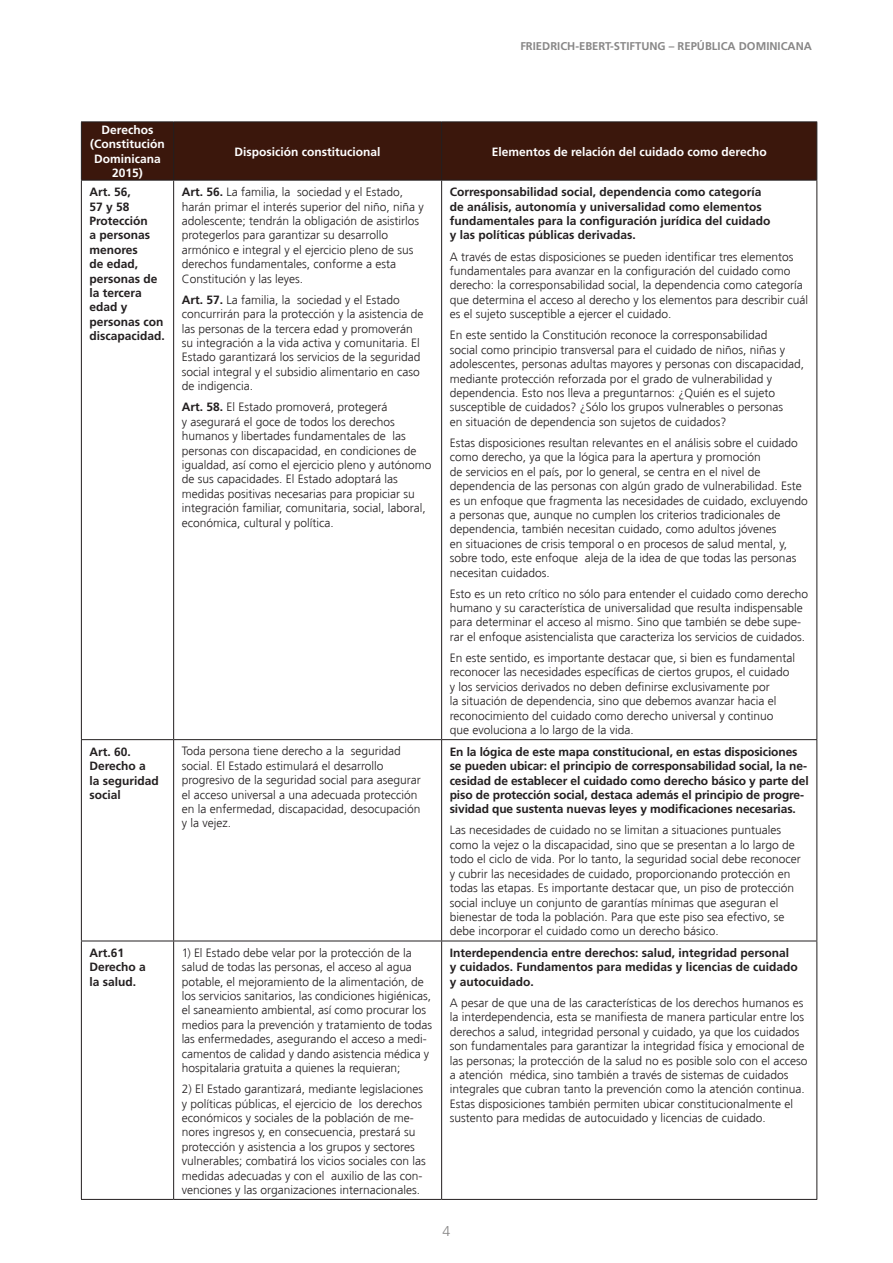
<style>
.page{position:relative;width:893px;height:1263px;background:#fff}
.page>*{position:absolute;margin:0;border:0;box-sizing:border-box;transform-origin:0 0}
.t1{font:300 14.1px "Frutiger";color:#888787}
.t2{font:300 12px/14.4px "Frutiger";color:#231f20}
.t3{font:700 12px/14.4px "Frutiger";color:#231f20}
.t4{font:700 12px/14.4px "Frutiger";color:#fff;text-align:center}
.t5{font:700 11.25px "Frutiger";color:#888787}
.s1{font-weight:700}
</style>
<div class="page">
<div style="left:82px;top:123px;width:734px;height:57px;background:#3b170c"></div>
<hr style="left:81px;top:122px;width:93px;height:1px;background:#231f20">
<hr style="left:81px;top:122px;width:1px;height:58px;background:#231f20">
<hr style="left:174px;top:122px;width:268px;height:1px;background:#231f20">
<hr style="left:173px;top:122px;width:1px;height:58px;background:#231f20">
<hr style="left:442px;top:122px;width:375px;height:1px;background:#231f20">
<hr style="left:441px;top:122px;width:1px;height:58px;background:#231f20">
<hr style="left:816px;top:122px;width:1px;height:58px;background:#231f20">
<hr style="left:81px;top:180px;width:93px;height:1px;background:#231f20">
<hr style="left:81px;top:180px;width:1px;height:559px;background:#231f20">
<hr style="left:174px;top:180px;width:268px;height:1px;background:#231f20">
<hr style="left:173px;top:180px;width:1px;height:559px;background:#231f20">
<hr style="left:442px;top:180px;width:375px;height:1px;background:#231f20">
<hr style="left:441px;top:180px;width:1px;height:559px;background:#231f20">
<hr style="left:816px;top:180px;width:1px;height:559px;background:#231f20">
<hr style="left:81px;top:739px;width:93px;height:1px;background:#231f20">
<hr style="left:81px;top:740px;width:1px;height:201px;background:#231f20">
<hr style="left:174px;top:739px;width:268px;height:1px;background:#231f20">
<hr style="left:173px;top:740px;width:1px;height:201px;background:#231f20">
<hr style="left:442px;top:739px;width:375px;height:1px;background:#231f20">
<hr style="left:441px;top:740px;width:1px;height:201px;background:#231f20">
<hr style="left:816px;top:740px;width:1px;height:201px;background:#231f20">
<hr style="left:81px;top:941px;width:93px;height:1px;background:#231f20">
<hr style="left:81px;top:941px;width:1px;height:258px;background:#231f20">
<hr style="left:174px;top:941px;width:268px;height:1px;background:#231f20">
<hr style="left:173px;top:941px;width:1px;height:258px;background:#231f20">
<hr style="left:442px;top:941px;width:375px;height:1px;background:#231f20">
<hr style="left:441px;top:941px;width:1px;height:258px;background:#231f20">
<hr style="left:816px;top:941px;width:1px;height:258px;background:#231f20">
<hr style="left:81px;top:1199px;width:93px;height:1px;background:#231f20">
<hr style="left:174px;top:1199px;width:268px;height:1px;background:#231f20">
<hr style="left:442px;top:1199px;width:375px;height:1px;background:#231f20">
<p class="t4" style="left:90px;top:123px;width:76px">Derechos (Constitución<br>Dominicana<br>2015)</p>
<p class="t5" style="left:520px;top:40px;width:293px">FRIEDRICH-EBERT-STIFTUNG – REPÚBLICA DOMINICANA</p>
<p class="t4" style="left:235px;top:144px;width:147px">Disposición constitucional</p>
<p class="t4" style="left:492px;top:144px;width:276px">Elementos de relación del cuidado como derecho</p>
<p class="t3" style="left:89px;top:185px;width:77px">Art. 56,<br>57 y 58<br>Protección<br>a personas menores<br>de edad, personas de la tercera edad y personas con discapacidad.</p>
<p class="t2" style="left:182px;top:185px;width:244px"><span class="s1">Art. 56.</span> La familia, la sociedad y el Estado, harán primar el interés superior del niño, niña y adolescente; tendrán la obligación de asistirlos protegerlos para garantizar su desarrollo armónico e integral y el ejercicio pleno de sus derechos fundamentales, conforme a esta Constitución y las leyes.</p>
<p class="t2" style="left:182px;top:293px;width:243px"><span class="s1">Art. 57.</span> La familia, la sociedad y el Estado concurrirán para la protección y la asistencia de las personas de la tercera edad y promoverán su integración a la vida activa y comunitaria. El Estado garantizará los servicios de la seguridad social integral y el subsidio alimentario en caso de indigencia.</p>
<p class="t2" style="left:182px;top:400px;width:251px"><span class="s1">Art. 58.</span> El Estado promoverá, protegerá<br>y asegurará el goce de todos los derechos humanos y libertades fundamentales de las personas con discapacidad, en condiciones de igualdad, así como el ejercicio pleno y autónomo de sus capacidades. El Estado adoptará las medidas positivas necesarias para propiciar su integración familiar, comunitaria, social, laboral, económica, cultural y política.</p>
<p class="t3" style="left:450px;top:185px;width:322px">Corresponsabilidad social, dependencia como categoría de análisis, autonomía y universalidad como elementos fundamentales para la configuración jurídica del cuidado y las políticas públicas derivadas.</p>
<p class="t2" style="left:450px;top:249px;width:360px">A través de estas disposiciones se pueden identificar tres elementos fundamentales para avanzar en la configuración del cuidado como derecho: la corresponsabilidad social, la dependencia como categoría que determina el acceso al derecho y los elementos para describir cuál es el sujeto susceptible a ejercer el cuidado.</p>
<p class="t2" style="left:450px;top:328px;width:356px">En este sentido la Constitución reconoce la corresponsabilidad<br>social como principio transversal para el cuidado de niños, niñas y adolescentes, personas adultas mayores y personas con discapacidad, mediante protección reforzada por el grado de vulnerabilidad y dependencia. Esto nos lleva a preguntarnos: ¿Quién es el sujeto susceptible de cuidados? ¿Sólo los grupos vulnerables o personas<br>en situación de dependencia son sujetos de cuidados?</p>
<p class="t2" style="left:450px;top:436px;width:360px">Estas disposiciones resultan relevantes en el análisis sobre el cuidado como derecho, ya que la lógica para la apertura y promoción<br>de servicios en el país, por lo general, se centra en el nivel de dependencia de las personas con algún grado de vulnerabilidad. Este es un enfoque que fragmenta las necesidades de cuidado, excluyendo a personas que, aunque no cumplen los criterios tradicionales de dependencia, también necesitan cuidado, como adultos jóvenes<br>en situaciones de crisis temporal o en procesos de salud mental, y, sobre todo, este enfoque aleja de la idea de que todas las personas necesitan cuidados.</p>
<p class="t2" style="left:450px;top:586px;width:360px">Esto es un reto crítico no sólo para entender el cuidado como derecho humano y su característica de universalidad que resulta indispensable para determinar el acceso al mismo. Sino que también se debe supe&shy;rar el enfoque asistencialista que caracteriza los servicios de cuidados.</p>
<p class="t2" style="left:450px;top:651px;width:347px">En este sentido, es importante destacar que, si bien es fundamental reconocer las necesidades específicas de ciertos grupos, el cuidado y los servicios derivados no deben definirse exclusivamente por<br>la situación de dependencia, sino que debemos avanzar hacia el reconocimiento del cuidado como derecho universal y continuo que evoluciona a lo largo de la vida.</p>
<p class="t3" style="left:89px;top:744px;width:71px">Art. 60.<br>Derecho a la seguridad social</p>
<p class="t2" style="left:182px;top:744px;width:240px">Toda persona tiene derecho a la seguridad social. El Estado estimulará el desarrollo progresivo de la seguridad social para asegurar el acceso universal a una adecuada protección en la enfermedad, discapacidad, desocupación y la vejez.</p>
<p class="t3" style="left:450px;top:744px;width:360px">En la lógica de este mapa constitucional, en estas disposiciones se pueden ubicar: el principio de corresponsabilidad social, la ne&shy;cesidad de establecer el cuidado como derecho básico y parte del piso de protección social, destaca además el principio de progre&shy;sividad que sustenta nuevas leyes y modificaciones necesarias.</p>
<p class="t2" style="left:450px;top:823px;width:353px">Las necesidades de cuidado no se limitan a situaciones puntuales como la vejez o la discapacidad, sino que se presentan a lo largo de todo el ciclo de vida. Por lo tanto, la seguridad social debe reconocer y cubrir las necesidades de cuidado, proporcionando protección en todas las etapas. Es importante destacar que, un piso de protección social incluye un conjunto de garantías mínimas que aseguran el bienestar de toda la población. Para que este piso sea efectivo, se debe incorporar el cuidado como un derecho básico.</p>
<p class="t3" style="left:89px;top:945px;width:58px">Art.61<br>Derecho a la salud.</p>
<p class="t2" style="left:182px;top:945px;width:252px">1) El Estado debe velar por la protección de la salud de todas las personas, el acceso al agua potable, el mejoramiento de la alimentación, de los servicios sanitarios, las condiciones higiénicas, el saneamiento ambiental, así como procurar los medios para la prevención y tratamiento de todas las enfermedades, asegurando el acceso a medi&shy;camentos de calidad y dando asistencia médica y hospitalaria gratuita a quienes la requieran;</p>
<p class="t2" style="left:182px;top:1082px;width:246px">2) El Estado garantizará, mediante legislaciones y políticas públicas, el ejercicio de los derechos económicos y sociales de la población de me&shy;nores ingresos y, en consecuencia, prestará su protección y asistencia a los grupos y sectores vulnerables; combatirá los vicios sociales con las medidas adecuadas y con el auxilio de las con&shy;venciones y las organizaciones internacionales.</p>
<p class="t3" style="left:450px;top:945px;width:350px">Interdependencia entre derechos: salud, integridad personal y cuidados. Fundamentos para medidas y licencias de cuidado y autocuidado.</p>
<p class="t2" style="left:450px;top:996px;width:359px">A pesar de que una de las características de los derechos humanos es la interdependencia, esta se manifiesta de manera particular entre los derechos a salud, integridad personal y cuidado, ya que los cuidados son fundamentales para garantizar la integridad física y emocional de las personas; la protección de la salud no es posible solo con el acceso a atención médica, sino también a través de sistemas de cuidados integrales que cubran tanto la prevención como la atención continua.<br>Estas disposiciones también permiten ubicar constitucionalmente el sustento para medidas de autocuidado y licencias de cuidado.</p>
<p class="t1" style="left:443px;top:1223px;width:9px">4</p>
</div>
